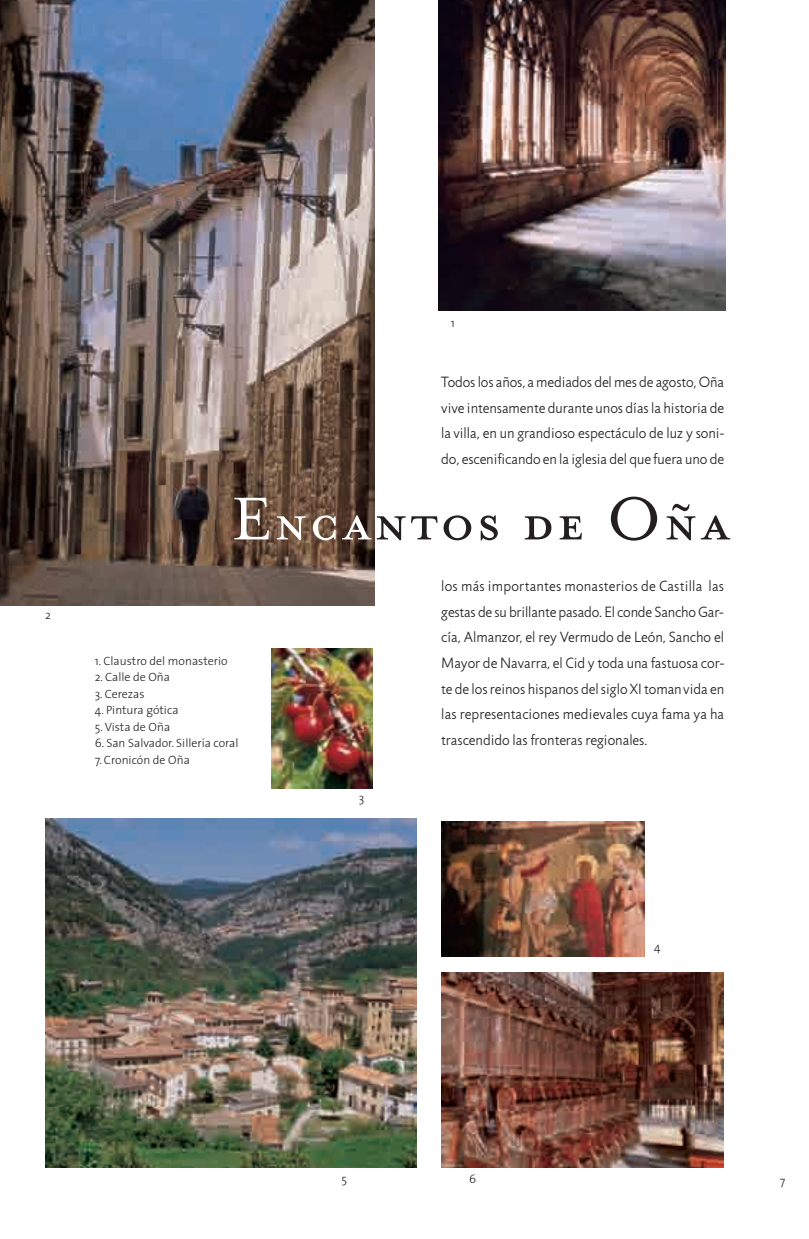
<style>
.page{position:relative;width:809px;height:1239px;background:#fff}
.page>*{position:absolute;margin:0;border:0;box-sizing:border-box;transform-origin:0 0}
.t1{font:69.45px "Mrs Eaves Petite Caps";letter-spacing:.025em;color:#231f20}
.t2{font:300 15px/25.5px "Jigsaw";color:#231f20;text-align:justify}
.t3{font:300 12px/16.5px "The Sans";color:#231f20}
.s1{color:#fff}
</style>
<div class="page">
<img style="left:0;top:0;width:726px;height:1168px">
<p class="t3" style="left:45px;top:607px;width:7px">2</p>
<p class="t3" style="left:451px;top:316px;width:6px">1</p>
<p class="t2" style="left:441px;top:371px;width:284px">Todos los años, a mediados del mes de agosto, Oña vive intensamente durante unos días la historia de la villa, en un grandioso espectáculo de luz y soni&shy;do, escenificando en la iglesia del que fuera uno de</p>
<h1 class="t1" style="left:232px;top:474px;width:500px"><span class="s1">Enca</span>ntos de Oña</h1>
<p class="t3" style="left:95px;top:653px;width:134px">1. Claustro del monasterio</p>
<p class="t3" style="left:95px;top:670px;width:77px">2. Calle de Oña</p>
<p class="t3" style="left:95px;top:686px;width:51px">3. Cerezas</p>
<p class="t3" style="left:95px;top:703px;width:85px">4. Pintura gótica<br>5.Vista de Oña</p>
<p class="t3" style="left:95px;top:736px;width:145px">6. San Salvador. Sillería coral</p>
<p class="t3" style="left:95px;top:752px;width:97px">7. Cronicón de Oña</p>
<p class="t3" style="left:359px;top:791px;width:7px">3</p>
<p class="t2" style="left:441px;top:575px;width:284px">los más importantes monasterios de Castilla las gestas de su brillante pasado. El conde Sancho Gar&shy;cía, Almanzor, el rey Vermudo de León, Sancho el Mayor de Navarra, el Cid y toda una fastuosa cor&shy;te de los reinos hispanos del siglo XI toman vida en las representaciones medievales cuya fama ya ha trascendido las fronteras regionales.</p>
<p class="t3" style="left:654px;top:940px;width:8px">4</p>
<p class="t3" style="left:341px;top:1171px;width:7px">5</p>
<p class="t3" style="left:469px;top:1171px;width:8px">6</p>
<p class="t3" style="left:779px;top:1173px;width:7px">7</p>
</div>
